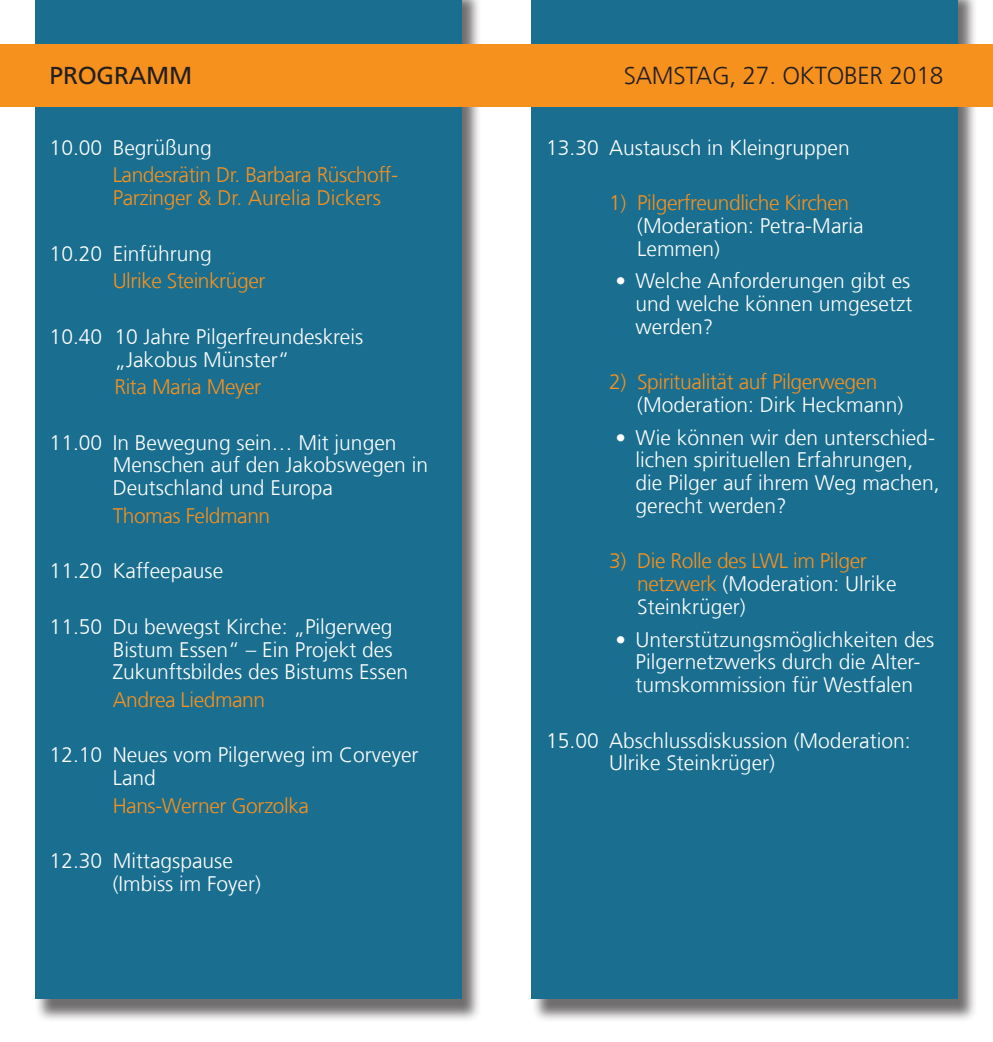
<style>
.page{position:relative;width:993px;height:1042px;background:#fff}
.page>*{position:absolute;margin:0;border:0;box-sizing:border-box;transform-origin:0 0}
.t1{font:300 24.5px "Frutiger LT Com";letter-spacing:-.01em;color:#231f20}
.t2{font:24.5px "Frutiger LT Com";letter-spacing:-.01em;color:#231f20}
.t3{font:300 21px/22.8px "Frutiger LT Com";color:#fff}
.t4{font:300 21px/22.8px "Frutiger LT Com";letter-spacing:-.02em;color:#f6911e}
.t5{font:300 21px/22.8px "Frutiger LT Com";color:#f6911e}
.s1{color:#fff}
</style>
<div class="page">
<div style="left:531px;top:0;width:446px;height:1022px;background:#231f20;opacity:.65"></div>
<div style="left:531px;top:0;width:426px;height:998px;background:#1a6e8f"></div>
<div style="left:35px;top:0;width:446px;height:1022px;background:#231f20;opacity:.65"></div>
<div style="left:35px;top:0;width:426px;height:998px;background:#1a6e8f"></div>
<div style="left:0;top:45px;width:992px;height:62px;background:#f6911e"></div>
<p class="t2" style="left:50px;top:61px;width:144px">PROGRAMM</p>
<p class="t1" style="left:623px;top:61px;width:29px">Samstag</p>
<p class="t1" style="left:729px;top:61px;width:85px">, 27. Oktober</p>
<p class="t1" style="left:889px;top:61px;width:55px">2018</p>
<p class="t3" style="left:50px;top:136px;width:164px">10.00 Begrüßung</p>
<p class="t4" style="left:113px;top:164px;width:287px">Landesrätin Dr. Barbara Rüschoff-<br>Parzinger &amp; Dr. Aurelia Dickers</p>
<p class="t3" style="left:50px;top:242px;width:164px">10.20 Einführung</p>
<p class="t4" style="left:113px;top:270px;width:154px">Ulrike Steinkrüger</p>
<p class="t3" style="left:50px;top:325px;width:315px;text-align:center">10.40 10 Jahre Pilgerfreundeskreis „Jakobus Münster“</p>
<p class="t4" style="left:114px;top:376px;width:148px">Rita Maria Meyer</p>
<p class="t3" style="left:113px;top:431px;width:317px;text-indent:-63px">11.00 In Bewegung sein… Mit jungen<br>Menschen auf den Jakobswegen in<br>Deutschland und Europa</p>
<p class="t4" style="left:113px;top:504px;width:159px">Thomas Feldmann</p>
<p class="t3" style="left:50px;top:560px;width:175px">11.20 Kaffeepause</p>
<p class="t3" style="left:113px;top:615px;width:297px;text-indent:-63px">11.50 Du bewegst Kirche: „Pilgerweg<br>Bistum Essen“ – Ein Projekt des<br>Zukunftsbildes des Bistums Essen</p>
<p class="t4" style="left:113px;top:688px;width:154px">Andrea Liedmann</p>
<p class="t3" style="left:113px;top:744px;width:307px;text-indent:-63px">12.10 Neues vom Pilgerweg im Corveyer<br>Land</p>
<p class="t4" style="left:113px;top:794px;width:198px">Hans-Werner Gorzolka</p>
<p class="t3" style="left:113px;top:850px;width:150px;text-indent:-63px">12.30 Mittagspause (Imbiss im Foyer)</p>
<p class="t3" style="left:546px;top:136px;width:305px">13.30 Austausch in Kleingruppen</p>
<p class="t4" style="left:609px;top:192px;width:241px">1) Pilgerfreundliche Kirchen</p>
<p class="t3" style="left:637px;top:214px;width:228px">(Moderation: Petra-Maria<br>Lemmen)</p>
<p class="t3" style="left:635px;top:270px;width:278px;text-align:justify;text-indent:-20px">• Welche Anforderungen gibt es und welche können umgesetzt werden?</p>
<p class="t4" style="left:609px;top:371px;width:270px">2) Spiritualität auf Pilgerwegen</p>
<p class="t3" style="left:637px;top:393px;width:268px">(Moderation: Dirk Heckmann)</p>
<p class="t3" style="left:635px;top:426px;width:305px;text-indent:-20px">• Wie können wir den unterschied&shy;lichen spirituellen Erfahrungen, die Pilger auf ihrem Weg machen, gerecht werden?</p>
<p class="t5" style="left:637px;top:550px;width:261px;text-indent:-28px">3) Die Rolle des LWL im Pilger netzwerk <span class="s1">(Moderation: Ulrike<br>Steinkrüger)</span></p>
<p class="t3" style="left:615px;top:628px;width:320px;text-align:center">• Unterstützungsmöglichkeiten des<br>Pilgernetzwerks durch die Alter&shy;tumskommission für Westfalen</p>
<p class="t3" style="left:609px;top:729px;width:303px;text-indent:-63px">15.00 Abschlussdiskussion (Moderation:<br>Ulrike Steinkrüger)</p>
</div>
